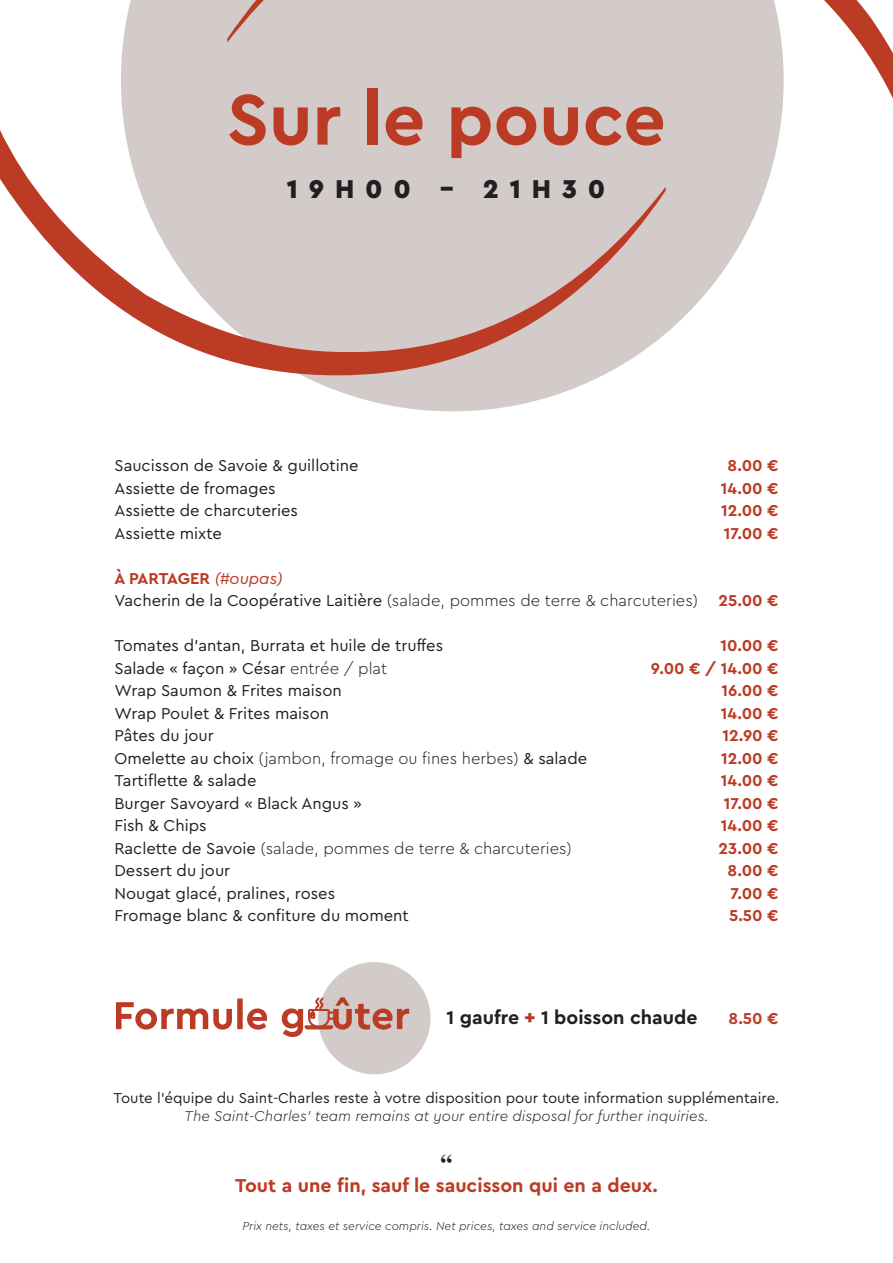
<style>
.page{position:relative;width:893px;height:1263px;background:#fff}
.page>*{position:absolute;margin:0;border:0;box-sizing:border-box;transform-origin:0 0}
.t1{font:700 75px "Cera Pro";color:#bb3b25}
.t2{font:900 27px "Cera Pro";letter-spacing:.4em;color:#231f20}
.t3{font:700 24px "Times";color:#231f20}
.t4{font:700 19.5px "Cera Pro";color:#bb3b25}
.t5{font:700 19.5px "Cera Pro";color:#231f20}
.t6{font:16.5px "Cera Pro";color:#231f20}
.t7{font:300 16.5px "Cera Pro";color:#231f20}
.t8{font:700 16.5px "Cera Pro";color:#bb3b25}
.t9{font:15px "Cera Pro";color:#231f20}
.t10{font:italic 300 15px "Cera Pro";color:#231f20}
.t11{font:italic 300 12px "Cera Pro";color:#231f20}
.s1{font-weight:400;font-style:italic}
.s2{font-weight:400}
.s3{font-weight:300}
.s4{font-weight:900;color:#bb3b25}
</style>
<div class="page">
<div style="left:318px;top:962px;width:113px;height:112px;background:#d2cbca;border-radius:50%"></div>
<svg style="left:116px;top:997px;width:293px;height:40px"></svg>
<svg style="left:0;top:0;width:227px;height:361px"></svg>
<svg style="left:227px;top:0;width:666px;height:412px;fill:#d2cbca"></svg>
<p class="t1" style="left:227px;top:70px;width:440px">Sur le pouce</p>
<p class="t2" style="left:287px;top:171px;width:320px">19H00 – 21H30</p>
<p class="t6" style="left:114px;top:454px;width:246px">Saucisson de Savoie &amp; guillotine</p>
<p class="t6" style="left:114px;top:477px;width:163px">Assiette de fromages</p>
<p class="t6" style="left:114px;top:499px;width:185px">Assiette de charcuteries</p>
<p class="t6" style="left:114px;top:522px;width:109px">Assiette mixte</p>
<p class="t8" style="left:114px;top:567px;width:170px">À PARTAGER <span class="s1">(#oupas)</span></p>
<p class="t7" style="left:114px;top:589px;width:585px"><span class="s2">Vacherin de la Coopérative Laitière</span> (salade, pommes de terre &amp; charcuteries)</p>
<p class="t6" style="left:114px;top:634px;width:330px">Tomates d’antan, Burrata et huile de truffes</p>
<p class="t6" style="left:114px;top:657px;width:274px">Salade « façon » César <span class="s3">entrée / plat</span></p>
<p class="t6" style="left:114px;top:679px;width:229px">Wrap Saumon &amp; Frites maison</p>
<p class="t6" style="left:114px;top:702px;width:216px">Wrap Poulet &amp; Frites maison</p>
<p class="t6" style="left:114px;top:724px;width:101px">Pâtes du jour</p>
<p class="t7" style="left:114px;top:747px;width:474px"><span class="s2">Omelette au choix</span> (jambon, fromage ou fines herbes) <span class="s2">&amp; salade</span></p>
<p class="t6" style="left:114px;top:769px;width:143px">Tartiflette &amp; salade</p>
<p class="t6" style="left:114px;top:792px;width:249px">Burger Savoyard « Black Angus »</p>
<p class="t6" style="left:114px;top:814px;width:94px">Fish &amp; Chips</p>
<p class="t7" style="left:114px;top:837px;width:459px"><span class="s2">Raclette de Savoie</span> (salade, pommes de terre &amp; charcuteries)</p>
<p class="t6" style="left:114px;top:859px;width:117px">Dessert du jour</p>
<p class="t6" style="left:114px;top:882px;width:222px">Nougat glacé, pralines, roses</p>
<p class="t6" style="left:114px;top:904px;width:296px">Fromage blanc &amp; confiture du moment</p>
<p class="t8" style="left:728px;top:454px;width:52px">8.00 €</p>
<p class="t8" style="left:721px;top:477px;width:59px">14.00 €</p>
<p class="t8" style="left:721px;top:499px;width:59px">12.00 €</p>
<p class="t8" style="left:724px;top:522px;width:56px">17.00 €</p>
<p class="t8" style="left:718px;top:589px;width:62px">25.00 €</p>
<p class="t8" style="left:720px;top:634px;width:60px">10.00 €</p>
<p class="t8" style="left:651px;top:657px;width:129px">9.00 € / 14.00 €</p>
<p class="t8" style="left:721px;top:679px;width:59px">16.00 €</p>
<p class="t8" style="left:721px;top:702px;width:59px">14.00 €</p>
<p class="t8" style="left:722px;top:724px;width:58px">12.90 €</p>
<p class="t8" style="left:721px;top:747px;width:59px">12.00 €</p>
<p class="t8" style="left:721px;top:769px;width:59px">14.00 €</p>
<p class="t8" style="left:724px;top:792px;width:56px">17.00 €</p>
<p class="t8" style="left:721px;top:814px;width:59px">14.00 €</p>
<p class="t8" style="left:719px;top:837px;width:61px">23.00 €</p>
<p class="t8" style="left:728px;top:859px;width:52px">8.00 €</p>
<p class="t8" style="left:730px;top:882px;width:50px">7.00 €</p>
<p class="t8" style="left:729px;top:904px;width:51px">5.50 €</p>
<p class="t5" style="left:446px;top:1004px;width:253px">1 gaufre <span class="s4">+</span> 1 boisson chaude</p>
<p class="t8" style="left:729px;top:1007px;width:51px">8.50 €</p>
<p class="t9" style="left:114px;top:1088px;width:667px">Toute l’équipe du Saint-Charles reste à votre disposition pour toute information supplémentaire.</p>
<p class="t10" style="left:184px;top:1106px;width:526px">The Saint-Charles’ team remains at your entire disposal for further inquiries.</p>
<p class="t3" style="left:439px;top:1140px;width:16px">‘‘</p>
<p class="t4" style="left:235px;top:1173px;width:424px">Tout a une fin, sauf le saucisson qui en a deux.</p>
<p class="t11" style="left:242px;top:1218px;width:409px">Prix nets, taxes et service compris. Net prices, taxes and service included.</p>
</div>
